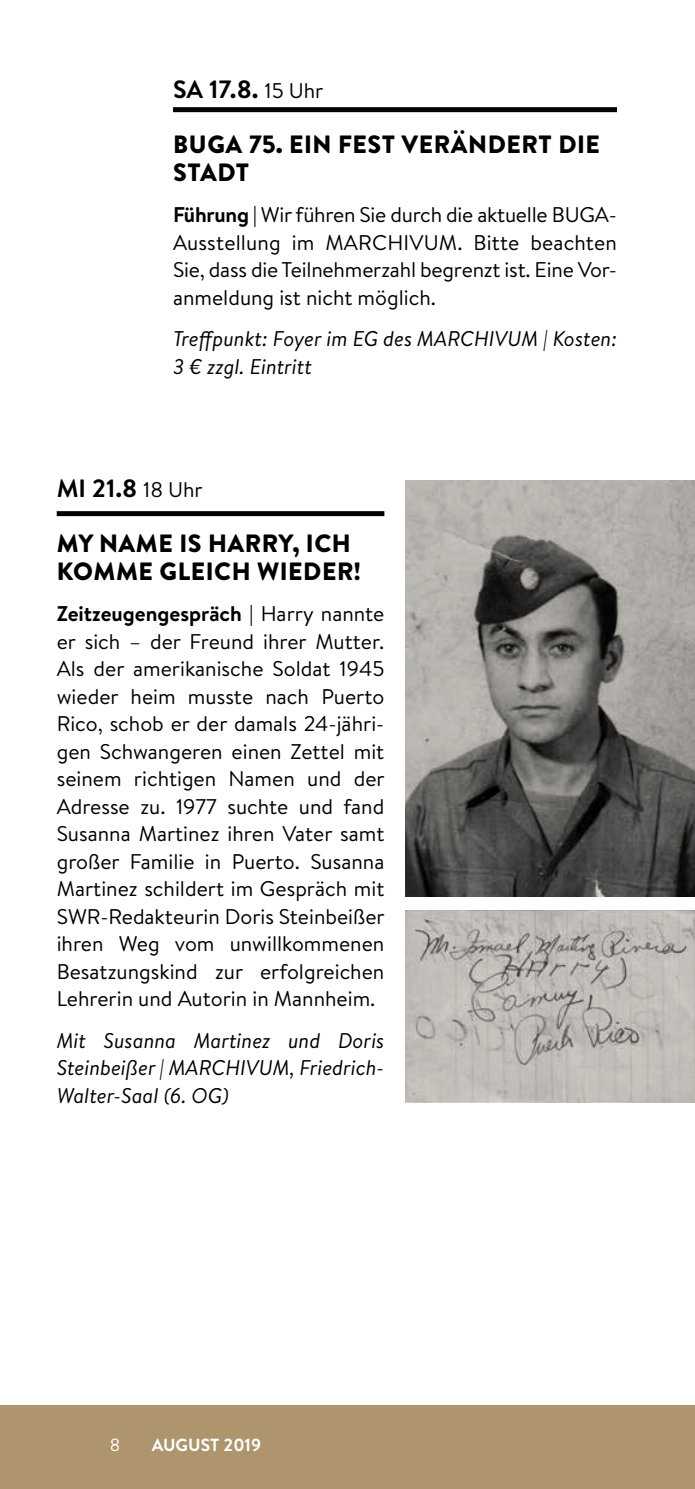
<style>
.page{position:relative;width:695px;height:1489px;background:#fff}
.page>*{position:absolute;margin:0;border:0;box-sizing:border-box;transform-origin:0 0}
.t1{font:900 25px/27.5px "Brandon Text";letter-spacing:.02em;color:#000}
.t2{font:700 25px "Brandon Text";color:#000}
.t3{font:21.25px/27.5px "Brandon Text";color:#000;text-align:justify}
.t4{font:italic 21.25px/27.5px "Brandon Text";color:#000}
.t5{font:700 17.5px "Brandon Text";color:#fff}
.t6{font:17.5px "Brandon Text";color:#fff}
.s1{font-weight:400;font-size:21.25px}
.s2{font-weight:700}
</style>
<div class="page">
<div style="left:0;top:1405px;width:694px;height:83px;background:#ae956e"></div>
<div style="left:173px;top:107px;width:444px;height:5px;background:#000"></div>
<div style="left:57px;top:511px;width:327px;height:5px;background:#000"></div>
<svg style="left:405px;top:480px;width:289px;height:416px;background:#7c7a77"></svg>
<svg style="left:405px;top:910px;width:289px;height:192px;background:#b9b6b1"></svg>
<p class="t2" style="left:173px;top:72px;width:152px">SA 17.8. <span class="s1">15 Uhr</span></p>
<p class="t1" style="left:173px;top:130px;width:428px">BUGA 75. EIN FEST VERÄNDERT DIE<br>STADT</p>
<p class="t3" style="left:173px;top:200px;width:445px"><span class="s2">Führung |</span> Wir führen Sie durch die aktuelle BUGA-Ausstellung im MARCHIVUM. Bitte beachten Sie, dass die Teilnehmerzahl begrenzt ist. Eine Vor&shy;anmeldung ist nicht möglich.</p>
<p class="t4" style="left:173px;top:324px;width:445px">Treffpunkt: Foyer im EG des MARCHIVUM | Kosten:<br>3 € zzgl. Eintritt</p>
<p class="t2" style="left:57px;top:471px;width:147px">MI 21.8 <span class="s1">18 Uhr</span></p>
<p class="t1" style="left:57px;top:529px;width:305px">MY NAME IS HARRY, ICH<br>KOMME GLEICH WIEDER!</p>
<p class="t3" style="left:57px;top:599px;width:329px"><span class="s2">Zeitzeugengespräch |</span> Harry nannte er sich – der Freund ihrer Mutter.<br>Als der amerikanische Soldat 1945 wieder heim musste nach Puerto Rico, schob er der damals 24-jähri&shy;gen Schwangeren einen Zettel mit seinem richtigen Namen und der Adresse zu. 1977 suchte und fand Susanna Martinez ihren Vater samt großer Familie in Puerto. Susanna Martinez schildert im Gespräch mit SWR-Redakteurin Doris Steinbeißer ihren Weg vom unwillkommenen Besatzungskind zur erfolgreichen Lehrerin und Autorin in Mannheim.</p>
<p class="t4" style="left:57px;top:1025px;width:329px;text-align:justify">Mit Susanna Martinez und Doris Steinbeißer | MARCHIVUM, Friedrich-Walter-Saal (6. OG)</p>
<p class="t6" style="left:110px;top:1432px;width:12px">8</p>
<p class="t5" style="left:152px;top:1432px;width:111px">AUGUST 2019</p>
</div>
